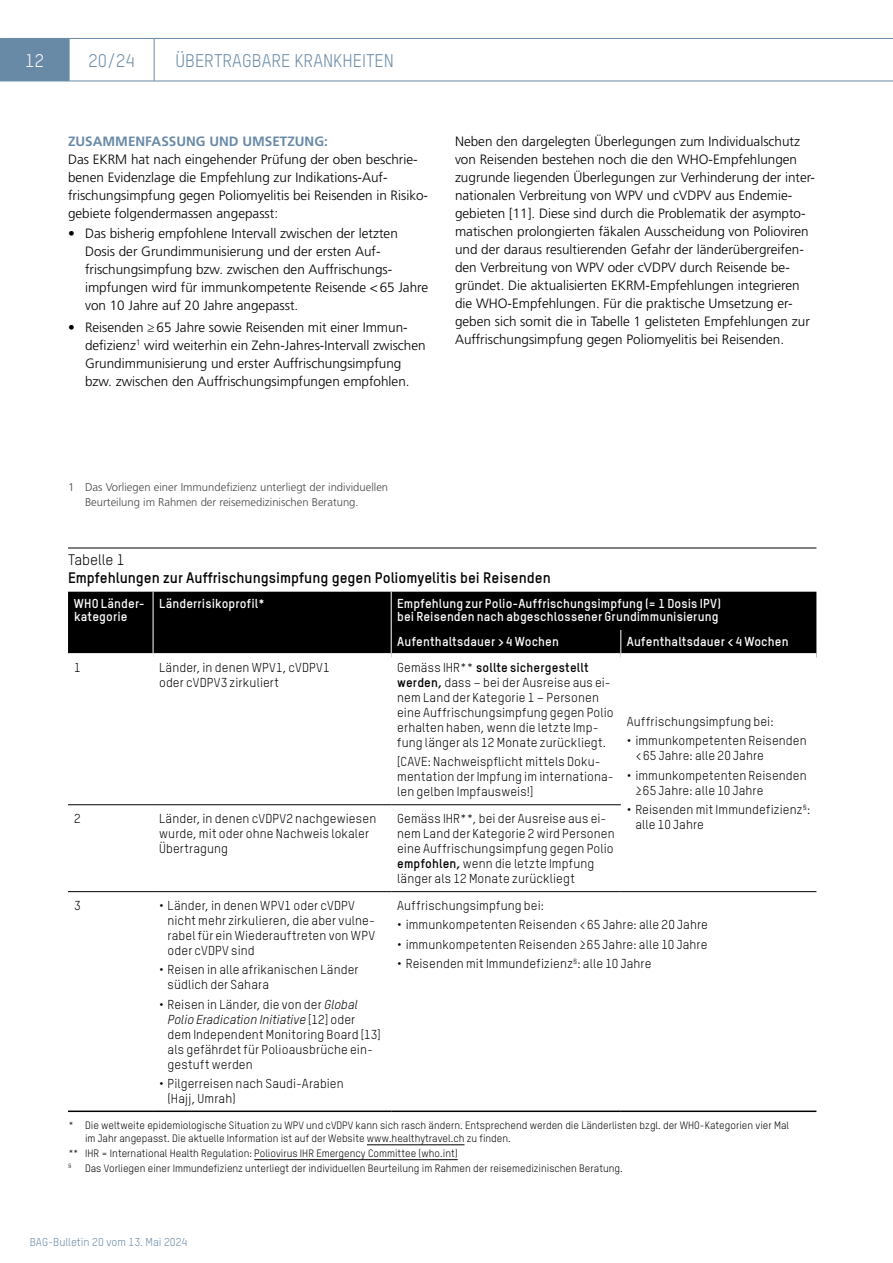
<style>
.page{position:relative;width:893px;height:1263px;background:#fff}
.page>*{position:absolute;margin:0;border:0;box-sizing:border-box;transform-origin:0 0}
.t1{font:18px "TSTAR";color:#698aa6}
.t2{font:18px "TSTAR";color:#fff}
.t3{font:700 15px "TSTAR";color:#000}
.Tabellen_Tabelle_Name_Linie_oben{font:15px "TSTAR";color:#000}
.Text_Inhalte_Lauftext_Normal{font:300 13.5px/18px "Frutiger LT Std";color:#000}
.Text_Inhalte_Titel_Ebene_2{font:700 13.5px "Frutiger LT Std";color:#698aa6}
.Tabellen_Tabelle_Links{font:12.75px/15px "TSTAR";letter-spacing:.01em;color:#000}
.Tabellen_Tabelle_Kopf_Links{font:700 12.75px/13.5px "TSTAR";letter-spacing:.01em;color:#fff}
.t4{font:300 11.25px/15px "Frutiger LT Std";color:#484848}
.t5{font:11.25px "TSTAR";color:#698aa6}
.Tabellen_Tabelle_Referenzen{font:10.5px/12.8px "TSTAR";color:#000}
.Tabellen_Tabelle_Referenzen-2{font:6.15px "TSTAR";color:#000}
.s1{font-weight:700}
.s2{font-style:italic}
</style>
<div class="page">
<hr style="left:69px;top:38px;width:85px;height:1px;background:#698aa6">
<hr style="left:69px;top:39px;width:1px;height:42px;background:#698aa6">
<hr style="left:154px;top:38px;width:739px;height:1px;background:#698aa6">
<hr style="left:154px;top:39px;width:1px;height:42px;background:#698aa6">
<div style="left:0;top:38px;width:69px;height:43px;background:#698aa6"></div>
<hr style="left:0;top:81px;width:69px;height:1px;background:#698aa6">
<hr style="left:69px;top:81px;width:85px;height:1px;background:#698aa6">
<hr style="left:154px;top:81px;width:739px;height:1px;background:#698aa6">
<hr style="left:68px;top:548px;width:748px;height:1px;background:#000">
<hr style="left:367px;top:1144px;width:97px;height:1px;background:#000">
<hr style="left:254px;top:1159px;width:204px;height:1px;background:#000">
<div style="left:68px;top:592px;width:748px;height:61px;background:#000"></div>
<svg style="left:621px;top:630px;width:1px;height:23px"></svg>
<hr style="left:68px;top:804px;width:85px;height:1px;background:#000">
<hr style="left:153px;top:804px;width:238px;height:1px;background:#000">
<hr style="left:391px;top:804px;width:230px;height:1px;background:#000">
<hr style="left:68px;top:891px;width:85px;height:1px;background:#000">
<hr style="left:153px;top:891px;width:238px;height:1px;background:#000">
<hr style="left:391px;top:891px;width:230px;height:1px;background:#000">
<hr style="left:621px;top:891px;width:195px;height:1px;background:#000">
<hr style="left:68px;top:1110px;width:85px;height:2px;background:#000">
<hr style="left:153px;top:1110px;width:238px;height:2px;background:#000">
<hr style="left:391px;top:1110px;width:230px;height:2px;background:#000">
<hr style="left:621px;top:1110px;width:195px;height:2px;background:#000">
<hr style="left:153px;top:592px;width:1px;height:38px;background:#fff">
<hr style="left:391px;top:592px;width:1px;height:38px;background:#fff">
<svg style="left:153px;top:630px;width:1px;height:23px"></svg>
<svg style="left:391px;top:630px;width:1px;height:23px"></svg>
<h1 class="t2" style="left:25px;top:49px;width:20px">12</h1>
<h1 class="t1" style="left:89px;top:49px;width:48px">20/24</h1>
<h1 class="t1" style="left:175px;top:49px;width:220px">ÜBERTRAGBARE KRANKHEITEN</h1>
<h3 class="Text_Inhalte_Titel_Ebene_2" style="left:68px;top:133px;width:261px">ZUSAMMENFASSUNG UND UMSETZUNG:</h3>
<p class="Text_Inhalte_Lauftext_Normal" style="left:68px;top:150px;width:362px">Das EKRM hat nach eingehender Prüfung der oben beschrie&shy;benen Evidenzlage die Empfehlung zur Indikations-Auf&shy;frischungsimpfung gegen Poliomyelitis bei Reisenden in Risiko&shy;gebiete folgendermassen angepasst:</p>
<p class="Text_Inhalte_Lauftext_Normal" style="left:85px;top:224px;width:345px;text-indent:-17px">• Das bisherig empfohlene Intervall zwischen der letzten Dosis der Grundimmunisierung und der ersten Auf&shy;frischungsimpfung bzw. zwischen den Auffrischungs&shy;impfungen wird für immunkompetente Reisende &lt;65 Jahre von 10 Jahre auf 20 Jahre angepasst.</p>
<p class="Text_Inhalte_Lauftext_Normal" style="left:85px;top:318px;width:342px;text-indent:-17px">• Reisenden ≥65 Jahre sowie Reisenden mit einer Immun&shy;defizienz<sup>1</sup> wird weiterhin ein Zehn-Jahres-Intervall zwischen Grundimmunisierung und erster Auffrischungsimpfung bzw. zwischen den Auffrischungsimpfungen empfohlen.</p>
<p class="Text_Inhalte_Lauftext_Normal" style="left:455px;top:132px;width:362px">Neben den dargelegten Überlegungen zum Individualschutz von Reisenden bestehen noch die den WHO-Empfehlungen zugrunde liegenden Überlegungen zur Verhinderung der inter&shy;nationalen Verbreitung von WPV und cVDPV aus Endemie&shy;gebieten [11]. Diese sind durch die Problematik der asympto&shy;matischen prolongierten fäkalen Ausscheidung von Polioviren und der daraus resultierenden Gefahr der länderübergreifen&shy;den Verbreitung von WPV oder cVDPV durch Reisende be&shy;gründet. Die aktualisierten EKRM-Empfehlungen integrieren die WHO-Empfehlungen. Für die praktische Umsetzung er&shy;geben sich somit die in Tabelle 1 gelisteten Empfehlungen zur Auffrischungsimpfung gegen Poliomyelitis bei Reisenden.</p>
<p class="t4" style="left:85px;top:479px;width:305px;text-indent:-17px">1 Das Vorliegen einer Immundefizienz unterliegt der individuellen<br>Beurteilung im Rahmen der reisemedizinischen Beratung.</p>
<p class="Tabellen_Tabelle_Name_Linie_oben" style="left:68px;top:551px;width:58px">Tabelle 1</p>
<p class="t3" style="left:68px;top:568px;width:484px">Empfehlungen zur Auffrischungsimpfung gegen Poliomyelitis bei Reisenden</p>
<p class="Tabellen_Tabelle_Kopf_Links" style="left:74px;top:596px;width:72px">WHO Länder&shy;kategorie</p>
<p class="Tabellen_Tabelle_Kopf_Links" style="left:159px;top:596px;width:108px">Länderrisikoprofil*</p>
<p class="Tabellen_Tabelle_Kopf_Links" style="left:397px;top:596px;width:325px">Empfehlung zur Polio-Auffrischungsimpfung (= 1 Dosis IPV) bei Reisenden nach abgeschlossener Grundimmunisierung</p>
<p class="Tabellen_Tabelle_Kopf_Links" style="left:397px;top:634px;width:163px">Aufenthaltsdauer &gt;4 Wochen</p>
<p class="Tabellen_Tabelle_Kopf_Links" style="left:627px;top:634px;width:163px">Aufenthaltsdauer &lt;4 Wochen</p>
<p class="Tabellen_Tabelle_Links" style="left:74px;top:660px;width:8px">1</p>
<p class="Tabellen_Tabelle_Links" style="left:159px;top:660px;width:172px">Länder, in denen WPV1, cVDPV1 oder cVDPV3 zirkuliert</p>
<p class="Tabellen_Tabelle_Links" style="left:397px;top:660px;width:218px">Gemäss IHR** <span class="s1">sollte sichergestellt werden,</span> dass – bei der Ausreise aus ei&shy;nem Land der Kategorie 1 – Personen eine Auffrischungsimpfung gegen Polio erhalten haben, wenn die letzte Imp&shy;fung länger als 12 Monate zurückliegt.</p>
<p class="Tabellen_Tabelle_Links" style="left:397px;top:754px;width:218px">[CAVE: Nachweispflicht mittels Doku&shy;mentation der Impfung im internationa&shy;len gelben Impfausweis!]</p>
<p class="Tabellen_Tabelle_Links" style="left:627px;top:714px;width:148px">Auffrischungsimpfung bei:</p>
<p class="Tabellen_Tabelle_Links" style="left:635px;top:733px;width:173px;text-indent:-9px">• immunkompetenten Reisenden &lt;65 Jahre: alle 20 Jahre</p>
<p class="Tabellen_Tabelle_Links" style="left:635px;top:767px;width:173px;text-indent:-9px">• immunkompetenten Reisenden ≥65 Jahre: alle 10 Jahre</p>
<p class="Tabellen_Tabelle_Links" style="left:635px;top:802px;width:176px;text-indent:-9px">• Reisenden mit Immundefizienz<sup>§</sup>: alle 10 Jahre</p>
<p class="Tabellen_Tabelle_Links" style="left:74px;top:811px;width:8px">2</p>
<p class="Tabellen_Tabelle_Links" style="left:159px;top:811px;width:219px">Länder, in denen cVDPV2 nachgewiesen wurde, mit oder ohne Nachweis lokaler<br>Übertragung</p>
<p class="Tabellen_Tabelle_Links" style="left:397px;top:811px;width:219px">Gemäss IHR**, bei der Ausreise aus ei&shy;nem Land der Kategorie 2 wird Personen eine Auffrischungsimpfung gegen Polio <span class="s1">empfohlen,</span> wenn die letzte Impfung länger als 12 Monate zurückliegt</p>
<p class="Tabellen_Tabelle_Links" style="left:74px;top:898px;width:8px">3</p>
<p class="Tabellen_Tabelle_Links" style="left:168px;top:898px;width:209px;text-indent:-9px">• Länder, in denen WPV1 oder cVDPV nicht mehr zirkulieren, die aber vulne&shy;rabel für ein Wiederauftreten von WPV oder cVDPV sind</p>
<p class="Tabellen_Tabelle_Links" style="left:168px;top:962px;width:192px;text-indent:-9px">• Reisen in alle afrikanischen Länder südlich der Sahara</p>
<p class="Tabellen_Tabelle_Links" style="left:168px;top:996px;width:215px;text-indent:-8px">• Reisen in Länder, die von der <span class="s2">Global Polio Eradication Initiative</span> [12] oder dem Independent Monitoring Board [13] als gefährdet für Polioausbrüche ein&shy;gestuft werden</p>
<p class="Tabellen_Tabelle_Links" style="left:168px;top:1075px;width:178px;text-indent:-9px">• Pilgerreisen nach Saudi-Arabien (Hajj, Umrah)</p>
<p class="Tabellen_Tabelle_Links" style="left:397px;top:898px;width:148px">Auffrischungsimpfung bei:</p>
<p class="Tabellen_Tabelle_Links" style="left:397px;top:917px;width:312px">• immunkompetenten Reisenden &lt;65 Jahre: alle 20 Jahre</p>
<p class="Tabellen_Tabelle_Links" style="left:397px;top:936px;width:312px">• immunkompetenten Reisenden ≥65 Jahre: alle 10 Jahre</p>
<p class="Tabellen_Tabelle_Links" style="left:397px;top:955px;width:256px">• Reisenden mit Immundefizienz<sup>§</sup>: alle 10 Jahre</p>
<p class="Tabellen_Tabelle_Referenzen" style="left:85px;top:1119px;width:705px;text-indent:-17px">* Die weltweite epidemiologische Situation zu WPV und cVDPV kann sich rasch ändern. Entsprechend werden die Länderlisten bzgl. der WHO-Kategorien vier Mal im Jahr angepasst. Die aktuelle Information ist auf der Website www.healthytravel.ch zu finden.</p>
<p class="Tabellen_Tabelle_Referenzen" style="left:68px;top:1146px;width:391px">** IHR = International Health Regulation: Poliovirus IHR Emergency Committee (who.int)</p>
<p class="Tabellen_Tabelle_Referenzen-2" style="left:68px;top:1162px;width:5px">§</p>
<p class="Tabellen_Tabelle_Referenzen" style="left:85px;top:1161px;width:539px">Das Vorliegen einer Immundefizienz unterliegt der individuellen Beurteilung im Rahmen der reisemedizinischen Beratung.</p>
<p class="t5" style="left:30px;top:1235px;width:159px">BAG-Bulletin 20 vom 13. Mai 2024</p>
</div>
